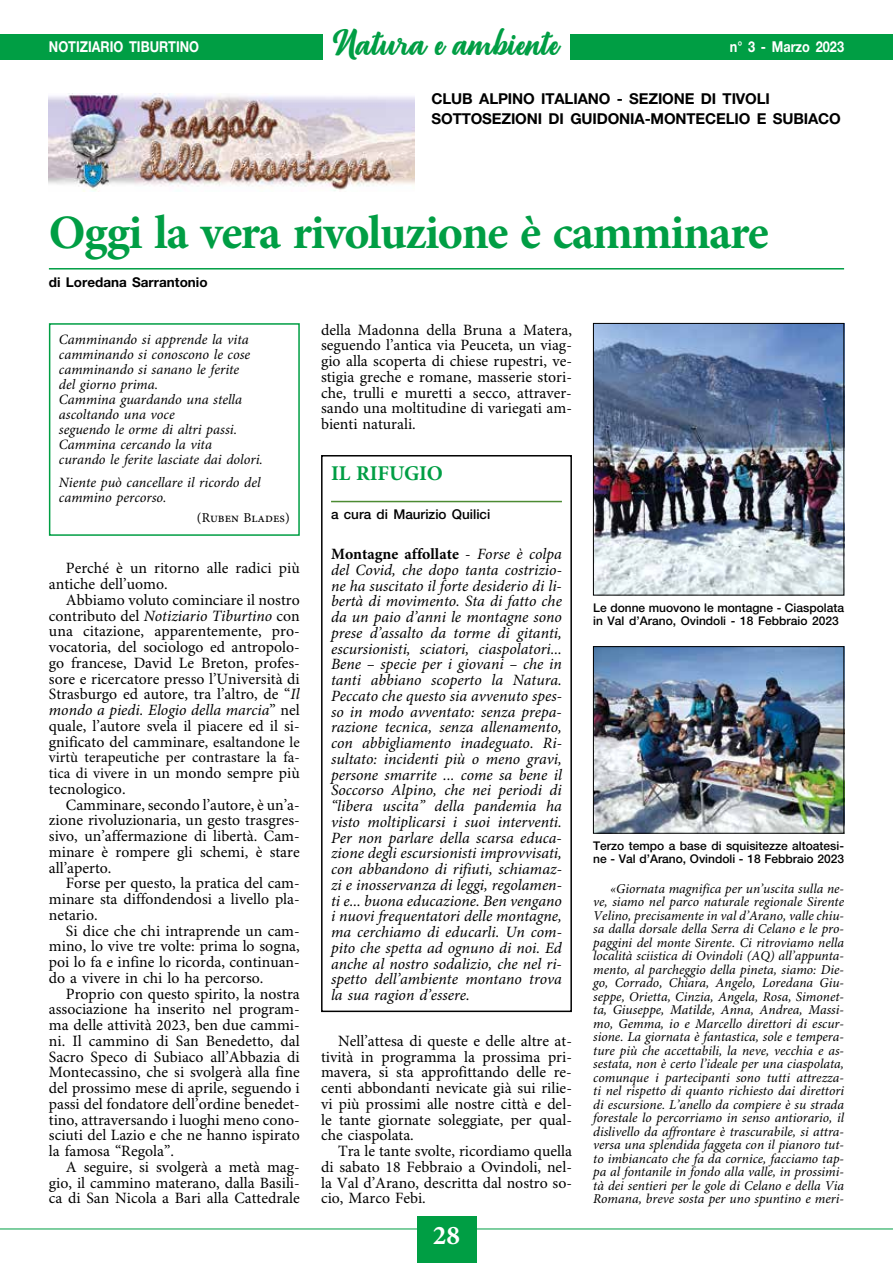
<style>
.page{position:relative;width:893px;height:1263px;background:#fff}
.page>*{position:absolute;margin:0;border:0;box-sizing:border-box;transform-origin:0 0}
.t1{font:700 48px "Minion Pro";letter-spacing:-.03em;color:#009e44}
.t2{font:36px "Richardine";letter-spacing:.01em;color:#009e44}
.t3{font:700 27px "Minion Pro";color:#fff}
.t4{font:700 21px "Minion Pro";letter-spacing:-.01em;color:#009e44}
.t5{font:15.75px/15.8px "Minion Pro";color:#000;text-align:justify}
.t6{font:italic 15.75px/15.8px "Minion Pro";color:#000;text-align:justify}
.t7{font:700 15px/19.2px "Helvetica Neue LT Std";letter-spacing:-.01em;color:#000}
.t8{font:15px "Minion Pro";color:#000}
.t9{font:700 15px "Helvetica Neue LT Std";color:#fff;scale:.85 1}
.t10{font:italic 14.25px/15px "Minion Pro";color:#000}
.t11{font:italic 13.5px/13.5px "Minion Pro";color:#000;text-align:justify}
.t12{font:500 13.5px "Helvetica Neue LT Std";color:#000}
.t13{font:700 13.5px "Helvetica Neue LT Std";color:#000}
.t14{font:13.5px "Minion Pro";color:#000}
.t15{font:500 12px/13.5px "Helvetica Neue LT Std";color:#000}
.s1{font-style:italic}
.s2{font-size:15px}
.s3{font-weight:700;font-style:normal}
</style>
<div class="page">
<hr style="left:0;top:1228px;width:893px;height:1px;background:#009e44">
<div style="left:0;top:34px;width:893px;height:26px;background:#009e44"></div>
<div style="left:417px;top:1216px;width:59px;height:47px;background:#009e44"></div>
<div style="left:323px;top:0;width:247px;height:68px;background:#fff"></div>
<img style="left:49px;top:94px;width:366px;height:97px">
<hr style="left:49px;top:268px;width:795px;height:1px;background:#009e44">
<hr style="left:331px;top:501px;width:231px;height:1px;background:#4c8b32">
<div style="left:321px;top:455px;width:251px;height:557px;border:2px solid #000"></div>
<div style="left:49px;top:323px;width:251px;height:213px;border:2px solid #009e44"></div>
<img style="left:595px;top:325px;width:247px;height:268px">
<div style="left:593px;top:323px;width:251px;height:272px;border:1px solid #000"></div>
<img style="left:595px;top:648px;width:247px;height:183px">
<div style="left:593px;top:646px;width:251px;height:187px;border:1px solid #000"></div>
<h2 class="t2" style="left:333px;top:22px;width:228px">Natura e ambiente</h2>
<p class="t9" style="left:49px;top:38px;width:178px">NOTIZIARIO TIBURTINO</p>
<p class="t9" style="left:730px;top:38px;width:136px">n° 3 - Marzo 2023</p>
<p class="t7" style="left:432px;top:89px;width:411px">CLUB ALPINO ITALIANO - SEZIONE DI TIVOLI<br>SOTTOSEZIONI DI GUIDONIA-MONTECELIO E SUBIACO</p>
<h1 class="t1" style="left:49px;top:203px;width:722px">Oggi la vera rivoluzione è camminare</h1>
<p class="t13" style="left:49px;top:273px;width:160px">di Loredana Sarrantonio</p>
<p class="t10" style="left:59px;top:332px;width:206px">Camminando si apprende la vita camminando si conoscono le cose camminando si sanano le ferite<br>del giorno prima.<br>Cammina guardando una stella ascoltando una voce<br>seguendo le orme di altri passi.<br>Cammina cercando la vita<br>curando le ferite lasciate dai dolori.</p>
<p class="t10" style="left:59px;top:476px;width:203px">Niente può cancellare il ricordo del cammino percorso.</p>
<p class="t14" style="left:197px;top:510px;width:94px">(Ruben Blades)</p>
<p class="t5" style="left:49px;top:561px;width:252px;text-indent:17px">Perché è un ritorno alle radici più antiche dell’uomo.</p>
<p class="t5" style="left:49px;top:593px;width:252px;text-indent:17px">Abbiamo voluto cominciare il nostro contributo del <span class="s1">Notiziario Tiburtino</span> con una citazione, apparentemente, pro&shy;vocatoria, del sociologo ed antropolo&shy;go francese, David Le Breton, profes&shy;sore e ricercatore presso l’Università di Strasburgo ed autore, tra l’altro, de “<span class="s1">Il mondo a piedi. Elogio della marcia</span>” nel quale, l’autore svela il piacere ed il si&shy;gnificato del camminare<span class="s2">, esaltandone le</span></p>
<p class="t8" style="left:49px;top:749px;width:252px">virtù terapeutiche per contrastare la fa-</p>
<p class="t5" style="left:49px;top:766px;width:252px"><span class="s2">tica di vivere</span> in un mondo sempre più tecnologico.</p>
<p class="t5" style="left:49px;top:797px;width:252px;text-indent:17px">Camminare, secondo l’autore, è un’a&shy;zione rivoluzionaria, un gesto trasgres&shy;sivo, un’affermazione di libertà. Cam&shy;minare è rompere gli schemi, è stare all’aperto.</p>
<p class="t5" style="left:49px;top:876px;width:252px;text-indent:17px">Forse per questo, la pratica del cam&shy;minare sta diffondendosi a livello pla&shy;netario.</p>
<p class="t5" style="left:49px;top:923px;width:252px;text-indent:17px">Si dice che chi intraprende un cam&shy;mino, lo vive tre volte: prima lo sogna, poi lo fa e infine lo ricorda, continuan&shy;do a vivere in chi lo ha percorso.</p>
<p class="t5" style="left:49px;top:986px;width:252px;text-indent:17px">Proprio con questo spirito, la nostra associazione ha inserito nel program&shy;ma delle attività 2023, ben due cammi&shy;ni. Il cammino di San Benedetto, dal Sacro Speco di Subiaco all’Abbazia di Montecassino, che si svolgerà alla fine del prossimo mese di aprile, seguendo i passi del fondatore dell’ordine benedet&shy;tino, attraversando i luoghi meno cono&shy;sciuti del Lazio e che ne hanno ispirato la famosa “Regola”.</p>
<p class="t5" style="left:49px;top:1160px;width:252px;text-indent:17px">A seguire, si svolgerà a metà mag&shy;gio, il cammino materano, dalla Basili&shy;ca di San Nicola a Bari alla Cattedrale</p>
<p class="t5" style="left:321px;top:322px;width:252px">della Madonna della Bruna a Matera, seguendo l’antica via Peuceta, un viag&shy;gio alla scoperta di chiese rupestri, ve&shy;stigia greche e romane, masserie stori&shy;che, trulli e muretti a secco, attraver&shy;sando una moltitudine di variegati am&shy;bienti naturali.</p>
<h3 class="t4" style="left:331px;top:461px;width:113px">IL RIFUGIO</h3>
<p class="t12" style="left:331px;top:506px;width:161px">a cura di Maurizio Quilici</p>
<p class="t6" style="left:331px;top:547px;width:232px"><span class="s3">Montagne affollate</span> - Forse è colpa del Covid, che dopo tanta costrizio&shy;ne ha suscitato il forte desiderio di li&shy;bertà di movimento. Sta di fatto che da un paio d’anni le montagne sono prese d’assalto da torme di gitanti, escursionisti, sciatori, ciaspolatori...<br>Bene – specie per i giovani – che in tanti abbiano scoperto la Natura.<br>Peccato che questo sia avvenuto spes&shy;so in modo avventato: senza prepa&shy;razione tecnica, senza allenamento, con abbigliamento inadeguato. Ri&shy;sultato: incidenti più o meno gravi, persone smarrite ... come sa bene il Soccorso Alpino, che nei periodi di “libera uscita” della pandemia ha visto moltiplicarsi i suoi interventi.<br>Per non parlare della scarsa educa&shy;zione degli escursionisti improvvisati, con abbandono di rifiuti, schiamaz&shy;zi e inosservanza di leggi, regolamen&shy;ti e... buona educazione. Ben vengano i nuovi frequentatori delle montagne, ma cerchiamo di educarli. Un com&shy;pito che spetta ad ognuno di noi. Ed anche al nostro sodalizio, che nel ri&shy;spetto dell’ambiente montano trova la sua ragion d’essere.</p>
<p class="t5" style="left:321px;top:1034px;width:252px;text-indent:17px">Nell’attesa di queste e delle altre at&shy;tività in programma la prossima pri&shy;mavera, si sta approfittando delle re&shy;centi abbondanti nevicate già sui rilie&shy;vi più prossimi alle nostre città e del&shy;le tante giornate soleggiate, per qual&shy;che ciaspolata.</p>
<p class="t5" style="left:321px;top:1144px;width:252px;text-indent:17px">Tra le tante svolte, ricordiamo quella di sabato 18 Febbraio a Ovindoli, nel&shy;la Val d’Arano, descritta dal nostro so&shy;cio, Marco Febi.</p>
<h3 class="t3" style="left:433px;top:1219px;width:28px">28</h3>
<p class="t15" style="left:593px;top:600px;width:252px">Le donne muovono le montagne - Ciaspolata in Val d’Arano, Ovindoli - 18 Febbraio 2023</p>
<p class="t15" style="left:593px;top:839px;width:252px">Terzo tempo a base di squisitezze altoatesi&shy;ne - Val d’Arano, Ovindoli - 18 Febbraio 2023</p>
<p class="t11" style="left:593px;top:882px;width:252px;text-indent:17px">«Giornata magnifica per un’uscita sulla ne&shy;ve, siamo nel parco naturale regionale Sirente Velino, precisamente in val d’Arano, valle chiu&shy;sa dalla dorsale della Serra di Celano e le pro&shy;paggini del monte Sirente. Ci ritroviamo nella località sciistica di Ovindoli (AQ) all’appunta&shy;mento, al parcheggio della pineta, siamo: Die&shy;go, Corrado, Chiara, Angelo, Loredana Giu&shy;seppe, Orietta, Cinzia, Angela, Rosa, Simonet&shy;ta, Giuseppe, Matilde, Anna, Andrea, Massi&shy;mo, Gemma, io e Marcello direttori di escur&shy;sione. La giornata è fantastica, sole e tempera&shy;ture più che accettabili, la neve, vecchia e as&shy;sestata, non è certo l’ideale per una ciaspolata, comunque i partecipanti sono tutti attrezza&shy;ti nel rispetto di quanto richiesto dai direttori di escursione. L’anello da compiere è su strada forestale lo percorriamo in senso antiorario, il dislivello da affrontare è trascurabile, si attra&shy;versa una splendida faggeta con il pianoro tut&shy;to imbiancato che fa da cornice, facciamo tap&shy;pa al fontanile in fondo alla valle, in prossimi&shy;tà dei sentieri per le gole di Celano e della Via Romana, breve sosta per uno spuntino e meri-</p>
</div>
